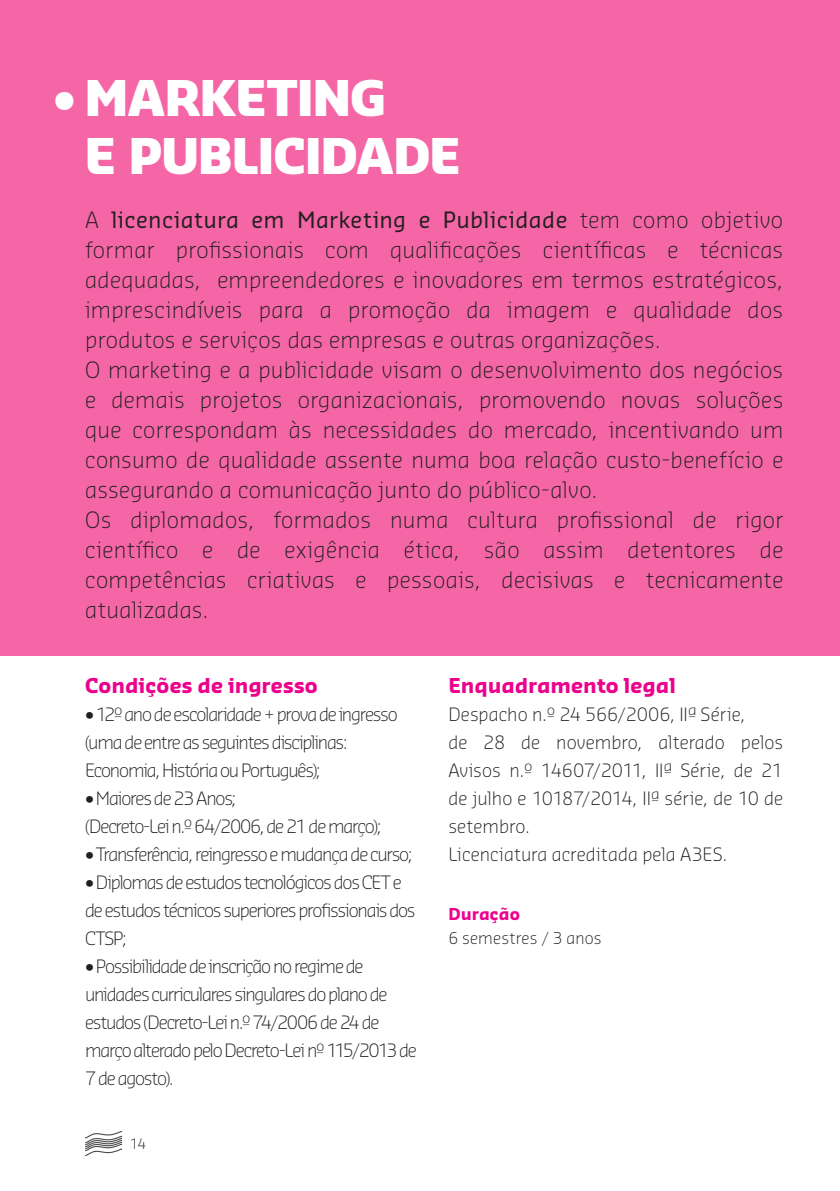
<style>
.page{position:relative;width:840px;height:1191px;background:#fff}
.page>*{position:absolute;margin:0;border:0;box-sizing:border-box;transform-origin:0 0}
.t1{font:900 48px/57.6px "Sansa";letter-spacing:-.005em;color:#fff}
.t2{font:300 22px/30px "Sansa";letter-spacing:.015em;color:#241f1f}
.t3{font:700 20px "Sansa";color:#ee008c}
.t4{font:300 18px/28px "Sansa";letter-spacing:-.06em;color:#241f1f}
.t5{font:300 18px/28px "Sansa";letter-spacing:.005em;color:#241f1f}
.t6{font:300 16px "Sansa";letter-spacing:.015em;color:#241f1f}
.t7{font:700 16px "Sansa";letter-spacing:.01em;color:#ee008c}
.t8{font:300 14px "Sansa";color:#241f1f}
.s1{font-weight:400}
.s2{font-weight:700}
</style>
<div class="page">
<svg style="left:85px;top:1131px;width:37px;height:25px"></svg>
<div style="left:0;top:0;width:839px;height:655px;background:#f466a6"></div>
<h1 class="t1" style="left:85px;top:67px;width:377px;text-indent:-32px">• MARKETING<br>E PUBLICIDADE</h1>
<p class="t2" style="left:85px;top:204px;width:699px">A <span class="s1">licenciatura em Marketing e Publicidade</span> tem como objetivo formar profissionais com qualificações científicas e técnicas adequadas, empreendedores e inovadores em termos estratégicos, imprescindíveis para a promoção da imagem e qualidade dos produtos e serviços das empresas e outras organizações.<br>O marketing e a publicidade visam o desenvolvimento dos negócios e demais projetos organizacionais, promovendo novas soluções que correspondam às necessidades do mercado, incentivando um consumo de qualidade assente numa boa relação custo-benefício e assegurando a comunicação junto do público-alvo.<br>Os diplomados, formados numa cultura profissional de rigor científico e de exigência ética, são assim detentores de competências criativas e pessoais, decisivas e tecnicamente atualizadas.</p>
<p class="t3" style="left:85px;top:672px;width:234px">Condições de ingresso</p>
<p class="t4" style="left:85px;top:700px;width:314px"><span class="s1">•</span> 12º ano de escolaridade + prova de ingresso (uma de entre as seguintes disciplinas:<br>Economia, História ou Português);</p>
<p class="t4" style="left:85px;top:784px;width:298px"><span class="s1">•</span> Maiores de 23 Anos;<br>(Decreto-Lei n.º 64/2006, de 21 de março);</p>
<p class="t4" style="left:85px;top:840px;width:329px"><span class="s1">•</span> Transferência, reingresso e mudança de curso;</p>
<p class="t4" style="left:85px;top:868px;width:332px"><span class="s1">•</span> Diplomas de estudos tecnológicos dos CET e de estudos técnicos superiores profissionais dos<br>CTSP;</p>
<p class="t4" style="left:85px;top:952px;width:333px"><span class="s2">•</span> Possibilidade de inscrição no regime de unidades curriculares singulares do plano de estudos (Decreto-Lei n.º 74/2006 de 24 de março alterado pelo Decreto-Lei nº 115/2013 de 7 de agosto).</p>
<p class="t8" style="left:130px;top:1135px;width:18px">14</p>
<p class="t3" style="left:448px;top:672px;width:229px">Enquadramento legal</p>
<p class="t5" style="left:448px;top:700px;width:336px">Despacho n.º 24 566/2006, IIª Série,<br>de 28 de novembro, alterado pelos<br>Avisos n.º 14607/2011, IIª Série, de 21 de julho e 10187/2014, IIª série, de 10 de setembro.<br>Licenciatura acreditada pela A3ES.</p>
<p class="t7" style="left:448px;top:903px;width:73px">Duração</p>
<p class="t6" style="left:448px;top:927px;width:154px">6 semestres / 3 anos</p>
</div>
